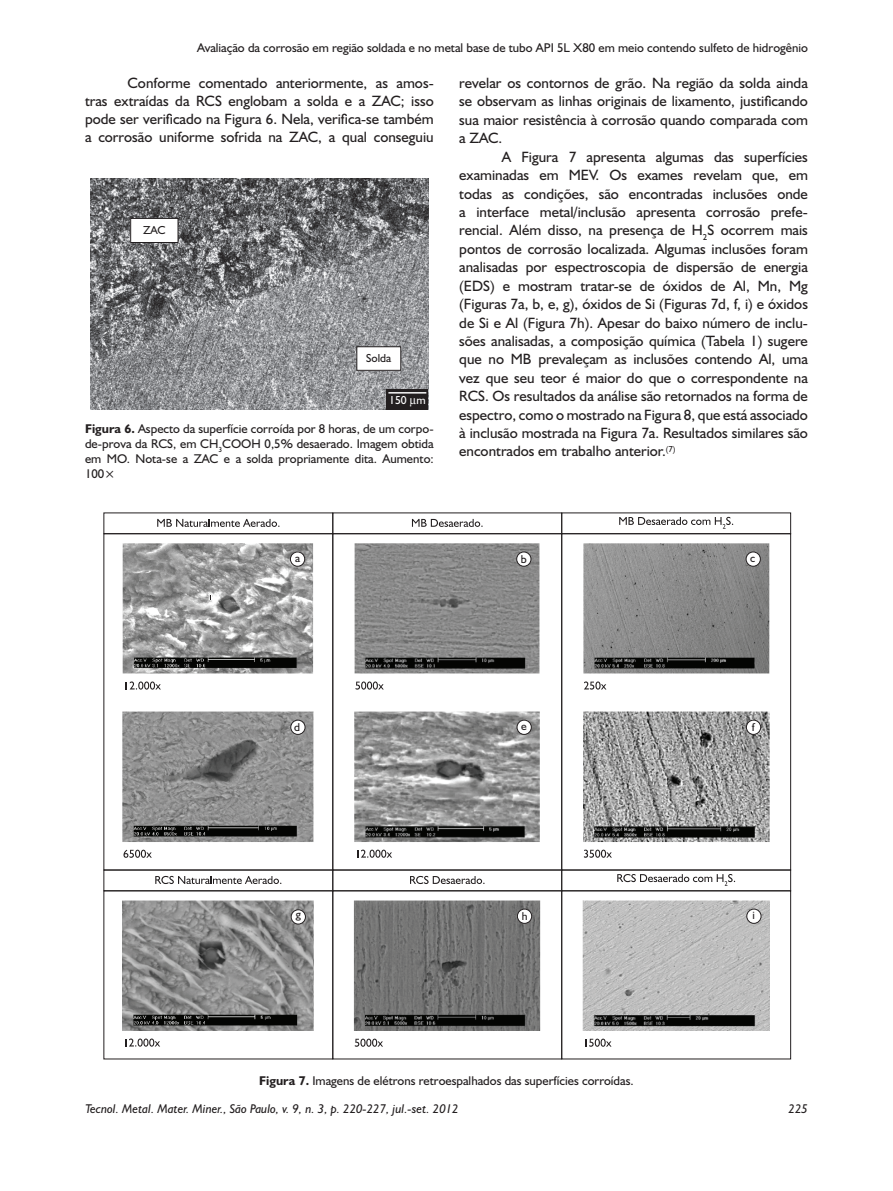
<style>
.page{position:relative;width:893px;height:1191px;background:#fff}
.page>*{position:absolute;margin:0;border:0;box-sizing:border-box;transform-origin:0 0}
.Corpo{font:15px/18.5px "Humanist 521 BT";color:#231f20;text-align:justify}
._1__Legenda_figura{font:12.75px/15.3px "Humanist 521 BT";color:#231f20;text-align:justify}
.t1{font:italic 12.75px "Humanist 521 BT";color:#231f20}
.t2{font:11.7px "Humanist 521 BT";color:#231f20}
.t3{font:11.7px "Humanist 521 BT";color:#fff}
.t4{font:11.55px "Humanist 521 BT";color:#231f20}
.s1{font-weight:700}
</style>
<div class="page">
<img style="left:123px;top:543px;width:647px;height:488px">
<div style="left:561px;top:533px;width:230px;height:337px;border:1px solid #231f20"></div>
<div style="left:103px;top:869px;width:230px;height:22px;border:1px solid #231f20"></div>
<div style="left:103px;top:890px;width:230px;height:169px;border:1px solid #231f20"></div>
<div style="left:332px;top:869px;width:230px;height:22px;border:1px solid #231f20"></div>
<div style="left:332px;top:890px;width:230px;height:169px;border:1px solid #231f20"></div>
<div style="left:561px;top:869px;width:230px;height:22px;border:1px solid #231f20"></div>
<div style="left:561px;top:890px;width:230px;height:169px;border:1px solid #231f20"></div>
<div style="left:103px;top:512px;width:230px;height:22px;border:1px solid #231f20"></div>
<div style="left:332px;top:512px;width:230px;height:22px;border:1px solid #231f20"></div>
<div style="left:561px;top:512px;width:230px;height:22px;border:1px solid #231f20"></div>
<div style="left:291px;top:909px;width:14px;height:15px;background:#fff;border-radius:50%"></div>
<div style="left:291px;top:909px;width:15px;height:15px;border:1px solid #231f20;border-radius:50%"></div>
<div style="left:290px;top:552px;width:15px;height:14px;background:#fff;border-radius:50%"></div>
<div style="left:290px;top:551px;width:15px;height:15px;border:1px solid #231f20;border-radius:50%"></div>
<div style="left:517px;top:720px;width:14px;height:14px;background:#fff;border-radius:50%"></div>
<div style="left:517px;top:720px;width:15px;height:15px;border:1px solid #231f20;border-radius:50%"></div>
<div style="left:517px;top:552px;width:14px;height:14px;background:#fff;border-radius:50%"></div>
<div style="left:516px;top:551px;width:15px;height:15px;border:1px solid #231f20;border-radius:50%"></div>
<div style="left:517px;top:909px;width:15px;height:14px;background:#fff;border-radius:50%"></div>
<div style="left:517px;top:908px;width:15px;height:15px;border:1px solid #231f20;border-radius:50%"></div>
<div style="left:291px;top:720px;width:14px;height:14px;background:#fff;border-radius:50%"></div>
<div style="left:290px;top:720px;width:15px;height:15px;border:1px solid #231f20;border-radius:50%"></div>
<div style="left:746px;top:720px;width:15px;height:14px;background:#fff;border-radius:50%"></div>
<div style="left:746px;top:720px;width:15px;height:15px;border:1px solid #231f20;border-radius:50%"></div>
<div style="left:747px;top:909px;width:14px;height:14px;background:#fff;border-radius:50%"></div>
<div style="left:746px;top:908px;width:15px;height:15px;border:1px solid #231f20;border-radius:50%"></div>
<div style="left:746px;top:552px;width:14px;height:14px;background:#fff;border-radius:50%"></div>
<div style="left:746px;top:551px;width:15px;height:15px;border:1px solid #231f20;border-radius:50%"></div>
<svg style="left:157px;top:519px;width:122px;height:8px"></svg>
<svg style="left:412px;top:519px;width:71px;height:8px"></svg>
<svg style="left:619px;top:517px;width:114px;height:12px"></svg>
<svg style="left:155px;top:876px;width:126px;height:8px"></svg>
<svg style="left:410px;top:876px;width:75px;height:8px"></svg>
<svg style="left:617px;top:874px;width:118px;height:12px"></svg>
<svg style="left:125px;top:1038px;width:35px;height:8px"></svg>
<svg style="left:126px;top:681px;width:35px;height:8px"></svg>
<svg style="left:357px;top:849px;width:35px;height:8px"></svg>
<svg style="left:356px;top:681px;width:28px;height:8px"></svg>
<svg style="left:355px;top:1038px;width:28px;height:8px"></svg>
<svg style="left:123px;top:849px;width:29px;height:8px"></svg>
<svg style="left:584px;top:849px;width:28px;height:8px"></svg>
<svg style="left:585px;top:1038px;width:27px;height:8px"></svg>
<svg style="left:584px;top:681px;width:22px;height:8px"></svg>
<svg style="left:210px;top:594px;width:2px;height:6px"></svg>
<img style="left:90px;top:178px;width:338px;height:232px">
<div style="left:131px;top:218px;width:47px;height:24px;background:#fff"></div>
<div style="left:130px;top:218px;width:48px;height:25px;border:1px solid #231f20"></div>
<div style="left:357px;top:347px;width:44px;height:23px;background:#fff"></div>
<div style="left:356px;top:346px;width:45px;height:25px;border:1px solid #231f20"></div>
<div style="left:387px;top:389px;width:41px;height:21px;background:#231f20"></div>
<hr style="left:388px;top:392px;width:38px;height:1px;background:#fff">
<p class="_1__Legenda_figura" style="left:197px;top:40px;width:612px">Avaliação da corrosão em região soldada e no metal base de tubo API 5L X80 em meio contendo sulfeto de hidrogênio</p>
<p class="Corpo" style="left:85px;top:74px;width:350px;text-indent:43px">Conforme comentado anteriormente, as amos&shy;tras extraídas da RCS englobam a solda e a ZAC; isso pode ser verificado na Figura 6. Nela, verifica-se também a corrosão uniforme sofrida na ZAC, a qual conseguiu</p>
<p class="t2" style="left:143px;top:223px;width:24px">ZAC</p>
<p class="t2" style="left:366px;top:351px;width:27px">Solda</p>
<p class="t3" style="left:389px;top:393px;width:38px">150 m</p>
<p class="_1__Legenda_figura" style="left:85px;top:420px;width:350px"><span class="s1">Figura 6.</span> Aspecto da superfície corroída por 8 horas, de um corpo&shy;de-prova da RCS, em CH<sub>3</sub>COOH 0,5% desaerado. Imagem obtida em MO. Nota-se a ZAC e a solda propriamente dita. Aumento:<br>100×</p>
<p class="Corpo" style="left:459px;top:73px;width:350px">revelar os contornos de grão. Na região da solda ainda se observam as linhas originais de lixamento, justificando sua maior resistência à corrosão quando comparada com a ZAC.</p>
<p class="Corpo" style="left:459px;top:147px;width:350px;text-indent:43px">A Figura 7 apresenta algumas das superfícies examinadas em MEV. Os exames revelam que, em todas as condições, são encontradas inclusões onde a interface metal/inclusão apresenta corrosão prefe&shy;rencial. Além disso, na presença de H<sub>2</sub>S ocorrem mais pontos de corrosão localizada. Algumas inclusões foram analisadas por espectroscopia de dispersão de energia (EDS) e mostram tratar-se de óxidos de Al, Mn, Mg (Figuras 7a, b, e, g), óxidos de Si (Figuras 7d, f, i) e óxidos de Si e Al (Figura 7h). Apesar do baixo número de inclu&shy;sões analisadas, a composição química (Tabela 1) sugere que no MB prevaleçam as inclusões contendo Al, uma vez que seu teor é maior do que o correspondente na RCS. Os resultados da análise são retornados na forma de espectro, como o mostrado na Figura 8, que está associado à inclusão mostrada na Figura 7a. Resultados similares são encontrados em trabalho anterior.<sup>(7)</sup></p>
<p class="t4" style="left:295px;top:551px;width:6px">a</p>
<p class="t4" style="left:521px;top:552px;width:7px">b</p>
<p class="t4" style="left:750px;top:551px;width:7px">c</p>
<p class="t4" style="left:294px;top:719px;width:7px">d</p>
<p class="t4" style="left:752px;top:719px;width:5px">f</p>
<p class="t4" style="left:521px;top:719px;width:7px">e</p>
<p class="t4" style="left:296px;top:907px;width:7px">g</p>
<p class="t4" style="left:522px;top:908px;width:7px">h</p>
<p class="_1__Legenda_figura" style="left:259px;top:1072px;width:376px"><span class="s1">Figura 7.</span> Imagens de elétrons retroespalhados das superfícies corroídas.</p>
<p class="t4" style="left:752px;top:908px;width:4px">i</p>
<p class="t1" style="left:85px;top:1101px;width:375px">Tecnol. Metal. Mater. Miner., São Paulo, v. 9, n. 3, p. 220-227, jul.-set. 2012</p>
<p class="t1" style="left:789px;top:1101px;width:21px">225</p>
</div>
